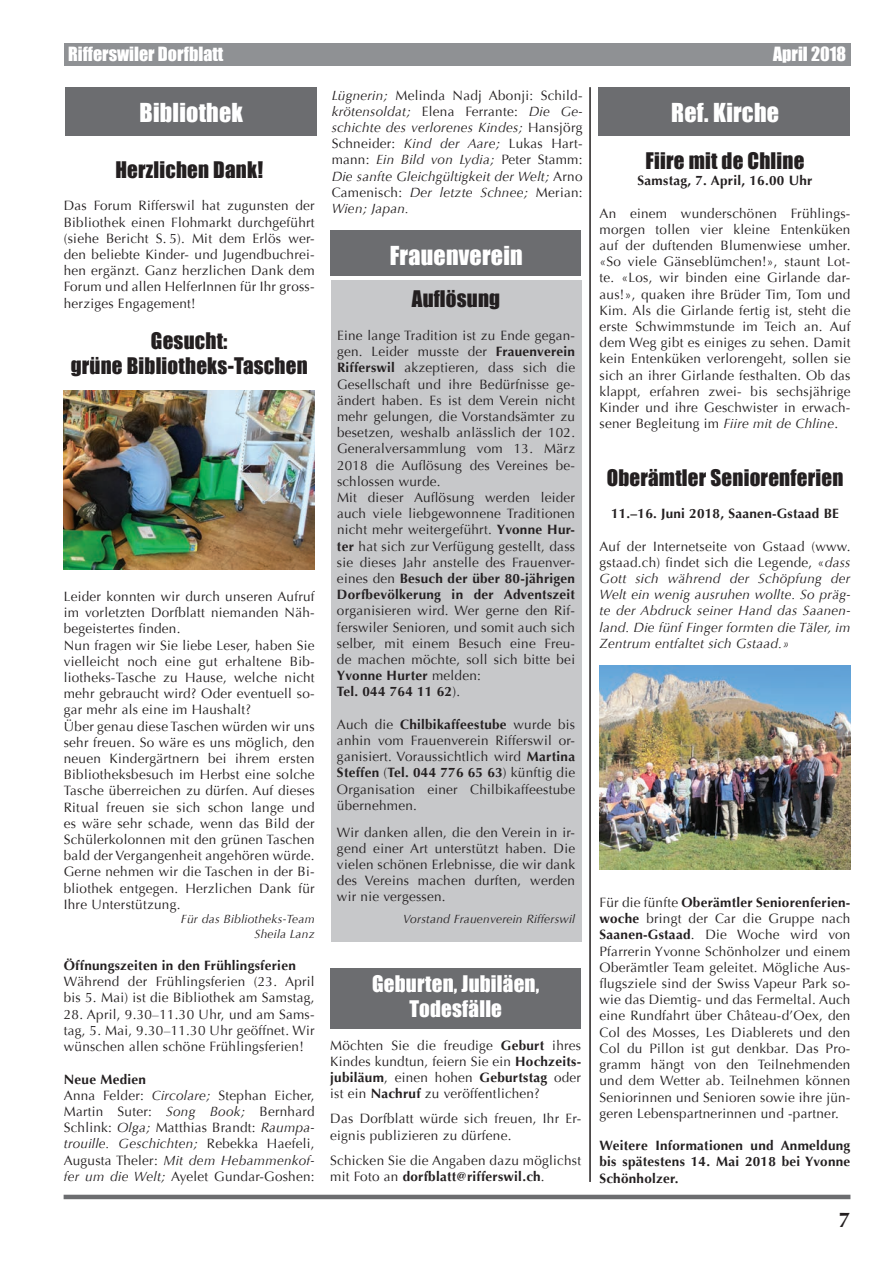
<style>
.page{position:relative;width:893px;height:1263px;background:#fff}
.page>*{position:absolute;margin:0;border:0;box-sizing:border-box;transform-origin:0 0}
.t1{font:24px "Impact";letter-spacing:.01em;color:#fff}
.t2{font:21px/25.2px "Impact";letter-spacing:.01em;color:#231f20;text-align:center}
.t3{font:21px/25.2px "Impact";letter-spacing:.01em;color:#fff;text-align:center}
.t4{font:700 21px "Optima";color:#231f20}
.t5{font:18px "Impact";color:#fff}
.t6{font:13.5px/16.2px "Optima";letter-spacing:.02em;color:#231f20;text-align:justify}
.t7{font:italic 13.5px/16.2px "Optima";letter-spacing:.02em;color:#231f20;text-align:justify}
.t8{font:700 13.5px/16.2px "Optima";letter-spacing:.02em;color:#231f20;text-align:justify}
.t9{font:italic 12px/14.4px "Optima";letter-spacing:.02em;color:#231f20;text-align:right}
.s1{font-weight:700}
.s2{font-style:italic}
.s3{font-style:normal}
</style>
<div class="page">
<div style="left:64px;top:43px;width:786px;height:22px;background:#8f9194"></div>
<hr style="left:64px;top:1195px;width:786px;height:4px;background:#6c6d70">
<div style="left:65px;top:87px;width:251px;height:48px;background:#6c6d70"></div>
<img style="left:64px;top:390px;width:251px;height:179px">
<div style="left:331px;top:280px;width:250px;height:662px;background:#c7c8ca"></div>
<div style="left:331px;top:231px;width:250px;height:45px;background:#6c6d70"></div>
<div style="left:599px;top:87px;width:251px;height:48px;background:#6c6d70"></div>
<img style="left:600px;top:665px;width:250px;height:204px">
<div style="left:330px;top:968px;width:251px;height:61px;background:#6c6d70"></div>
<hr style="left:589px;top:87px;width:2px;height:1095px;background:#231f20">
<h3 class="t5" style="left:68px;top:40px;width:157px">Rifferswiler Dorfblatt</h3>
<h3 class="t5" style="left:773px;top:40px;width:75px">April 2018</h3>
<h1 class="t1" style="left:140px;top:94px;width:105px">Bibliothek</h1>
<h2 class="t2" style="left:115px;top:157px;width:149px">Herzlichen Dank!</h2>
<p class="t6" style="left:64px;top:198px;width:252px">Das Forum Rifferswil hat zugunsten der Bibliothek einen Flohmarkt durchgeführt (siehe Bericht S. 5). Mit dem Erlös wer&shy;den beliebte Kinder- und Jugendbuchrei&shy;hen ergänzt. Ganz herzlichen Dank dem Forum und allen HelferInnen für Ihr gross&shy;herziges Engagement!</p>
<h2 class="t2" style="left:71px;top:328px;width:238px">Gesucht:<br>grüne Bibliotheks-Taschen</h2>
<p class="t6" style="left:64px;top:588px;width:252px;text-align:left">Leider konnten wir durch unseren Aufruf im vorletzten Dorfblatt niemanden Näh&shy;begeistertes finden.<br>Nun fragen wir Sie liebe Leser, haben Sie vielleicht noch eine gut erhaltene Bib&shy;liotheks-Tasche zu Hause, welche nicht mehr gebraucht wird? Oder eventuell so&shy;gar mehr als eine im Haushalt?<br>Über genau diese Taschen würden wir uns sehr freuen. So wäre es uns möglich, den neuen Kindergärtnern bei ihrem ersten Bibliotheksbesuch im Herbst eine solche Tasche überreichen zu dürfen. Auf dieses Ritual freuen sie sich schon lange und es wäre sehr schade, wenn das Bild der Schülerkolonnen mit den grünen Taschen bald der Vergangenheit angehören würde.<br>Gerne nehmen wir die Taschen in der Bi&shy;bliothek entgegen. Herzlichen Dank für Ihre Unterstützung.</p>
<p class="t9" style="left:181px;top:912px;width:135px">Für das Bibliotheks-Team<br>Sheila Lanz</p>
<p class="t8" style="left:64px;top:957px;width:234px">Öffnungszeiten in den Frühlingsferien</p>
<p class="t6" style="left:64px;top:974px;width:252px">Während der Frühlingsferien (23. April bis 5. Mai) ist die Bibliothek am Samstag,</p>
<p class="t6" style="left:64px;top:1006px;width:252px">28. April, 9.30–11.30 Uhr, und am Sams&shy;tag, 5. Mai, 9.30–11.30 Uhr geöffnet. Wir wünschen allen schöne Frühlingsferien!</p>
<p class="t6" style="left:64px;top:1071px;width:252px;text-align:left"><span class="s1">Neue Medien<br></span>Anna Felder: <span class="s2">Circolare;</span> Stephan Eicher, Martin Suter: <span class="s2">Song Book;</span> Bernhard Schlink: <span class="s2">Olga;</span> Matthias Brandt: <span class="s2">Raumpa&shy;trouille. Geschichten;</span> Rebekka Haefeli, Augusta Theler: <span class="s2">Mit dem Hebammenkof&shy;fer um die Welt;</span> Ayelet Gundar-Goshen:</p>
<p class="t7" style="left:332px;top:87px;width:252px">Lügnerin; <span class="s3">Melinda Nadj Abonji: Schild&shy;</span>krötensoldat; <span class="s3">Elena Ferrante:</span> Die Ge&shy;schichte des verlorenes Kindes; <span class="s3">Hansjörg Schneider:</span> Kind der Aare; <span class="s3">Lukas Hart&shy;mann:</span> Ein Bild von Lydia; <span class="s3">Peter Stamm:<br></span>Die sanfte Gleichgültigkeit der Welt; <span class="s3">Arno Camenisch:</span> Der letzte Schnee; <span class="s3">Merian:<br></span>Wien; Japan.</p>
<h1 class="t1" style="left:390px;top:237px;width:134px">Frauenverein</h1>
<h2 class="t2" style="left:412px;top:286px;width:90px">Auflösung</h2>
<p class="t6" style="left:337px;top:327px;width:240px;text-align:left">Eine lange Tradition ist zu Ende gegan&shy;gen. Leider musste der <span class="s1">Frauenverein Rifferswil</span> akzeptieren, dass sich die Gesellschaft und ihre Bedürfnisse ge&shy;ändert haben. Es ist dem Verein nicht mehr gelungen, die Vorstandsämter zu besetzen, weshalb anlässlich der 102.<br>Generalversammlung vom 13. März 2018 die Auflösung des Vereines be&shy;schlossen wurde.<br>Mit dieser Auflösung werden leider auch viele liebgewonnene Traditionen nicht mehr weitergeführt. <span class="s1">Yvonne Hur&shy;ter</span> hat sich zur Verfügung gestellt, dass sie dieses Jahr anstelle des Frauenver&shy;eines den <span class="s1">Besuch der über 80-jährigen Dorfbevölkerung in der Adventszeit</span></p>
<p class="t6" style="left:337px;top:603px;width:240px;text-align:left">organisieren wird. Wer gerne den Rif&shy;ferswiler Senioren, und somit auch sich selber, mit einem Besuch eine Freu&shy;de machen möchte, soll sich bitte bei<br><span class="s1">Yvonne Hurter</span> melden:<br><span class="s1">Tel. 044 764 11 62</span>).</p>
<p class="t6" style="left:337px;top:716px;width:240px">Auch die <span class="s1">Chilbikaffeestube</span> wurde bis anhin vom Frauenverein Rifferswil or&shy;ganisiert. Voraussichtlich wird <span class="s1">Martina Steffen</span> (<span class="s1">Tel. 044 776 65 63</span>) künftig die Organisation einer Chilbikaffeestube übernehmen.</p>
<p class="t6" style="left:337px;top:824px;width:240px">Wir danken allen, die den Verein in ir&shy;gend einer Art unterstützt haben. Die vielen schönen Erlebnisse, die wir dank des Vereins machen durften, werden wir nie vergessen.</p>
<p class="t9" style="left:403px;top:912px;width:173px">Vorstand Frauenverein Rifferswil</p>
<h2 class="t3" style="left:372px;top:970px;width:169px">Geburten, Jubiläen,<br>Todesfälle</h2>
<p class="t6" style="left:330px;top:1037px;width:252px">Möchten Sie die freudige <span class="s1">Geburt</span> ihres Kindes kundtun, feiern Sie ein <span class="s1">Hochzeits&shy;jubiläum</span>, einen hohen <span class="s1">Geburtstag</span> oder ist ein <span class="s1">Nachruf</span> zu veröffentlichen?</p>
<p class="t6" style="left:330px;top:1111px;width:252px">Das Dorfblatt würde sich freuen, Ihr Er&shy;eignis publizieren zu dürfene.</p>
<p class="t6" style="left:330px;top:1152px;width:252px">Schicken Sie die Angaben dazu möglichst mit Foto an <span class="s1">dorfblatt@rifferswil.ch</span>.</p>
<h1 class="t1" style="left:671px;top:94px;width:109px">Ref. Kirche</h1>
<h2 class="t2" style="left:646px;top:148px;width:160px">Fiire mit de Chline</h2>
<p class="t8" style="left:638px;top:173px;width:176px">Samstag, 7. April, 16.00 Uhr</p>
<p class="t6" style="left:600px;top:205px;width:252px">An einem wunderschönen Frühlings&shy;morgen tollen vier kleine Entenküken auf der duftenden Blumenwiese umher. «So viele Gänseblümchen!», staunt Lot&shy;te. «Los, wir binden eine Girlande dar&shy;aus!», quaken ihre Brüder Tim, Tom und Kim. Als die Girlande fertig ist, steht die erste Schwimmstunde im Teich an. Auf dem Weg gibt es einiges zu sehen. Damit kein Entenküken verlorengeht, sollen sie sich an ihrer Girlande festhalten. Ob das klappt, erfahren zwei- bis sechsjährige Kinder und ihre Geschwister in erwach&shy;sener Begleitung im <span class="s2">Fiire mit de Chline</span>.</p>
<h2 class="t2" style="left:607px;top:464px;width:238px">Oberämtler Seniorenferien</h2>
<p class="t8" style="left:611px;top:506px;width:230px">11.–16. Juni 2018, Saanen-Gstaad BE</p>
<p class="t7" style="left:599px;top:538px;width:252px"><span class="s3">Auf der Internetseite von Gstaad (www. gstaad.ch) findet sich die Legende, «</span>dass Gott sich während der Schöpfung der Welt ein wenig ausruhen wollte. So präg&shy;te der Abdruck seiner Hand das Saanen&shy;land. Die fünf Finger formten die Täler, im Zentrum entfaltet sich Gstaad.»</p>
<p class="t6" style="left:599px;top:894px;width:252px">Für die fünfte <span class="s1">Oberämtler Seniorenferien&shy;woche</span> bringt der Car die Gruppe nach <span class="s1">Saanen-Gstaad</span>. Die Woche wird von Pfarrerin Yvonne Schönholzer und einem Oberämtler Team geleitet. Mögliche Aus&shy;flugsziele sind der Swiss Vapeur Park so&shy;wie das Diemtig- und das Fermeltal. Auch eine Rundfahrt über Château-d’Oex, den Col des Mosses, Les Diablerets und den Col du Pillon ist gut denkbar. Das Pro&shy;gramm hängt von den Teilnehmenden und dem Wetter ab. Teilnehmen können Seniorinnen und Senioren sowie ihre jün&shy;geren Lebenspartnerinnen und -partner.</p>
<p class="t8" style="left:599px;top:1137px;width:252px">Weitere Informationen und Anmeldung bis spätestens 14. Mai 2018 bei Yvonne Schönholzer.</p>
<h2 class="t4" style="left:839px;top:1208px;width:13px">7</h2>
</div>
